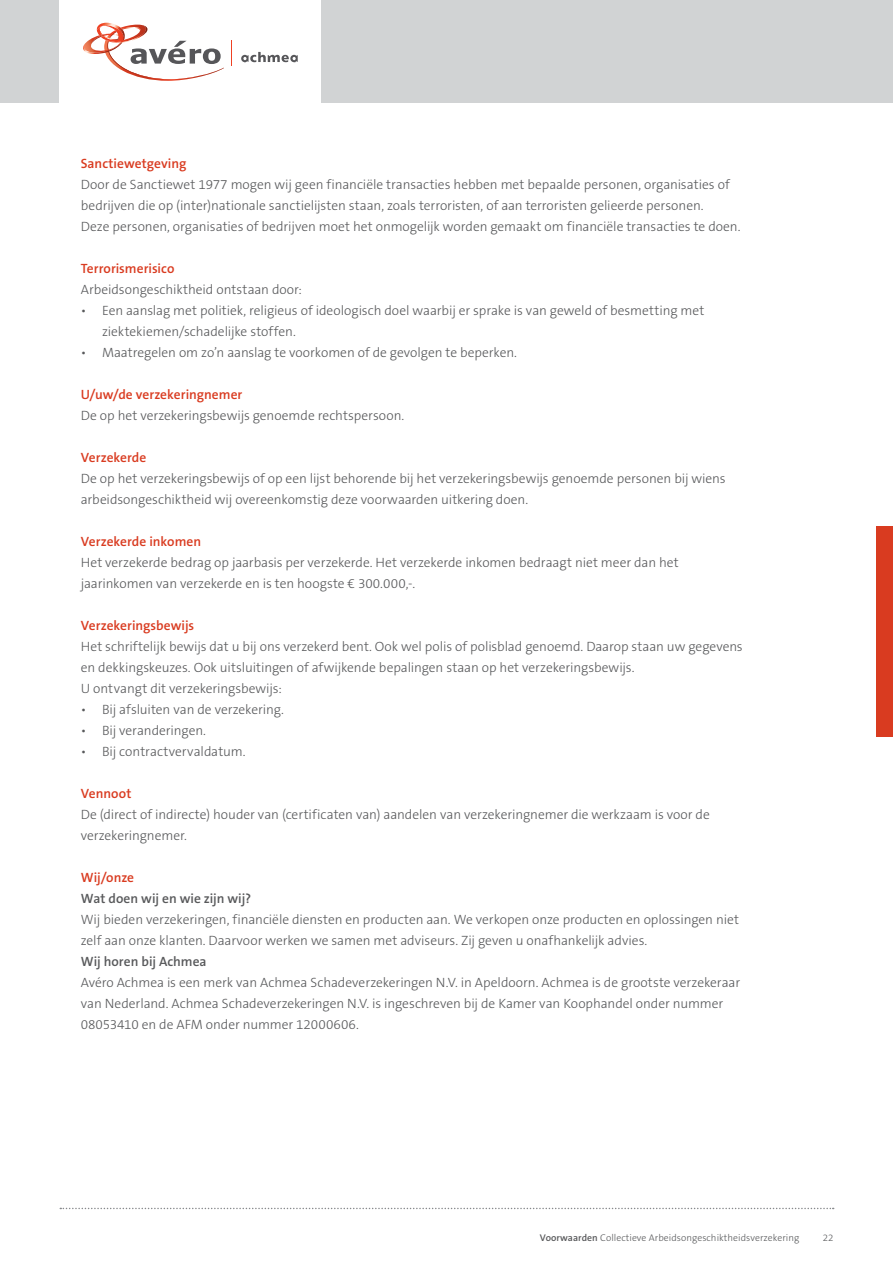
<style>
.page{position:relative;width:893px;height:1263px;background:#fff}
.page>*{position:absolute;margin:0;border:0;box-sizing:border-box;transform-origin:0 0}
.t1{font:300 13.5px/21px "The Sans B3";letter-spacing:-.005em;color:#58595b}
.t2{font:600 13.5px "The Sans B6";color:#d93b20}
.t3{font:600 13.5px "The Sans B6";letter-spacing:.005em;color:#58595b}
.t4{font:300 9.75px "The Sans B3";letter-spacing:.005em;color:#58595b}
.s1{font-family:"The Sans B6";font-weight:600}
</style>
<div class="page">
<div style="left:0;top:0;width:893px;height:103px;background:#d1d3d4"></div>
<div style="left:60px;top:0;width:261px;height:103px;background:#fff"></div>
<svg style="left:241px;top:52px;width:57px;height:10px"></svg>
<svg style="left:83px;top:22px;width:141px;height:59px"></svg>
<svg style="left:231px;top:41px;width:1px;height:25px"></svg>
<svg style="left:60px;top:1208px;width:774px;height:1px"></svg>
<div style="left:876px;top:526px;width:17px;height:211px;background:#d93b20"></div>
<p class="t2" style="left:81px;top:156px;width:107px">Sanctiewetgeving</p>
<p class="t1" style="left:81px;top:175px;width:661px">Door de Sanctiewet 1977 mogen wij geen financiële transacties hebben met bepaalde personen, organisaties of bedrijven die op (inter)nationale sanctielijsten staan, zoals terroristen, of aan terroristen gelieerde personen.<br>Deze personen, organisaties of bedrijven moet het onmogelijk worden gemaakt om financiële transacties te doen.</p>
<p class="t2" style="left:81px;top:261px;width:95px">Terrorismerisico</p>
<p class="t1" style="left:81px;top:280px;width:222px">Arbeidsongeschiktheid ontstaan door:</p>
<p class="t1" style="left:102px;top:301px;width:604px;text-indent:-21px">• Een aanslag met politiek, religieus of ideologisch doel waarbij er sprake is van geweld of besmetting met ziektekiemen/schadelijke stoffen.</p>
<p class="t1" style="left:81px;top:343px;width:438px">• Maatregelen om zo’n aanslag te voorkomen of de gevolgen te beperken.</p>
<p class="t2" style="left:81px;top:387px;width:163px">U/uw/de verzekeringnemer</p>
<p class="t1" style="left:81px;top:406px;width:325px">De op het verzekeringsbewijs genoemde rechtspersoon.</p>
<p class="t2" style="left:81px;top:450px;width:67px">Verzekerde</p>
<p class="t1" style="left:81px;top:469px;width:646px">De op het verzekeringsbewijs of op een lijst behorende bij het verzekeringsbewijs genoemde personen bij wiens arbeidsongeschiktheid wij overeenkomstig deze voorwaarden uitkering doen.</p>
<p class="t2" style="left:81px;top:534px;width:122px">Verzekerde inkomen</p>
<p class="t1" style="left:81px;top:553px;width:600px">Het verzekerde bedrag op jaarbasis per verzekerde. Het verzekerde inkomen bedraagt niet meer dan het jaarinkomen van verzekerde en is ten hoogste € 300.000,-.</p>
<p class="t2" style="left:81px;top:618px;width:115px">Verzekeringsbewijs</p>
<p class="t1" style="left:81px;top:637px;width:663px">Het schriftelijk bewijs dat u bij ons verzekerd bent. Ook wel polis of polisblad genoemd. Daarop staan uw gegevens en dekkingskeuzes. Ook uitsluitingen of afwijkende bepalingen staan op het verzekeringsbewijs.<br>U ontvangt dit verzekeringsbewijs:</p>
<p class="t1" style="left:81px;top:700px;width:205px">• Bij afsluiten van de verzekering.</p>
<p class="t1" style="left:81px;top:721px;width:127px">• Bij veranderingen.</p>
<p class="t1" style="left:81px;top:742px;width:166px">• Bij contractvervaldatum.</p>
<p class="t2" style="left:81px;top:786px;width:52px">Vennoot</p>
<p class="t1" style="left:81px;top:805px;width:631px">De (direct of indirecte) houder van (certificaten van) aandelen van verzekeringnemer die werkzaam is voor de verzekeringnemer.</p>
<p class="t2" style="left:81px;top:870px;width:55px">Wij/onze</p>
<p class="t3" style="left:81px;top:892px;width:172px">Wat doen wij en wie zijn wij?</p>
<p class="t1" style="left:81px;top:910px;width:660px">Wij bieden verzekeringen, financiële diensten en producten aan. We verkopen onze producten en oplossingen niet zelf aan onze klanten. Daarvoor werken we samen met adviseurs. Zij geven u onafhankelijk advies.</p>
<p class="t3" style="left:81px;top:955px;width:127px">Wij horen bij Achmea</p>
<p class="t1" style="left:81px;top:973px;width:661px">Avéro Achmea is een merk van Achmea Schadeverzekeringen N.V. in Apeldoorn. Achmea is de grootste verzekeraar van Nederland. Achmea Schadeverzekeringen N.V. is ingeschreven bij de Kamer van Koophandel onder nummer<br>08053410 en de AFM onder nummer 12000606.</p>
<p class="t4" style="left:540px;top:1233px;width:261px"><span class="s1">Voorwaarden</span> Collectieve Arbeidsongeschiktheidsverzekering</p>
<p class="t4" style="left:823px;top:1233px;width:12px">22</p>
</div>
